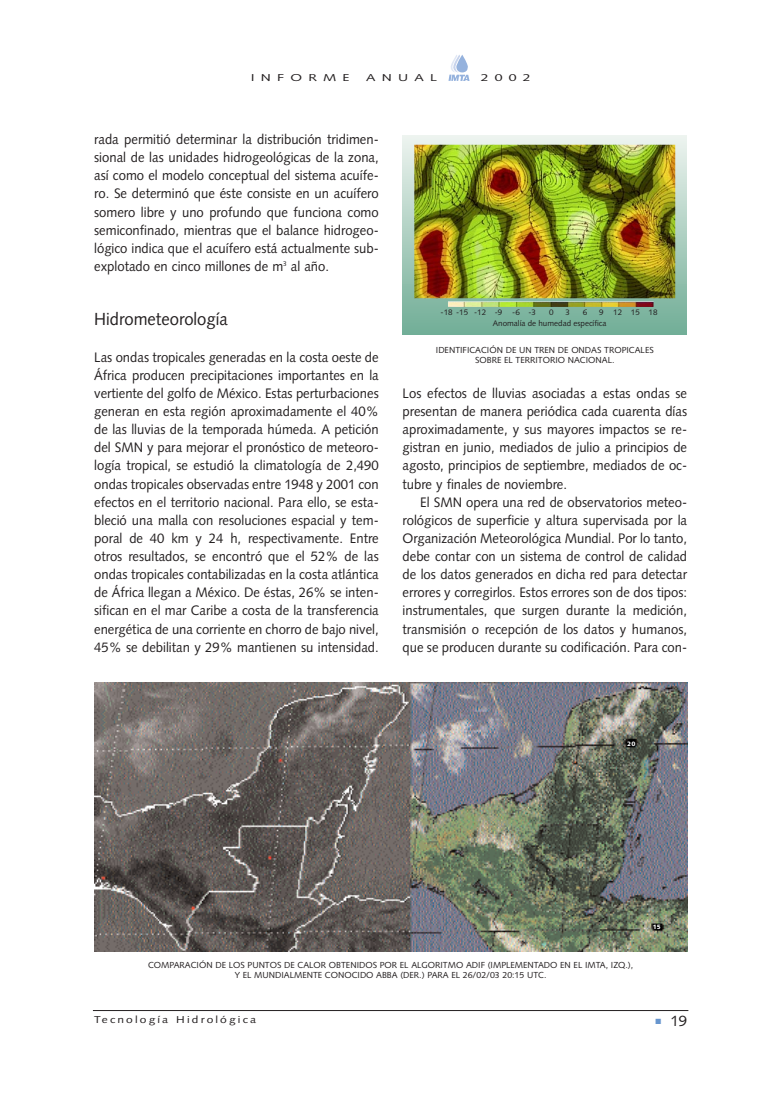
<style>
.page{position:relative;width:779px;height:1098px;background:#fff}
.page>*{position:absolute;margin:0;border:0;box-sizing:border-box;transform-origin:0 0}
.t1{font:17.5px "Syntax";color:#231f20;scale:.95 1}
.t2{font:15px "Syntax";color:#231f20}
.t3{font:13.75px/18.1px "Syntax";color:#231f20;text-align:justify;scale:.95 1}
.t4{font:10px "Syntax";letter-spacing:.18em;color:#231f20;scale:1.2 1}
.t5{font:10px "Syntax";letter-spacing:.18em;color:#231f20;scale:1.4 1}
.t6{font:10px "Syntax";letter-spacing:.445em;color:#231f20;scale:1.4 1}
.t7{font:8.75px/10px "Syntax";color:#231f20;text-align:center}
.t8{font:8px/10.9px "Syntax";color:#231f20}
.t9{font:900 6.25px "Syntax";color:#fff}
</style>
<div class="page">
<svg style="left:448px;top:55px;width:21px;height:26px"></svg>
<hr style="left:93px;top:1010px;width:595px;height:1px;background:#231f20">
<img style="left:94px;top:682px;width:594px;height:269px">
<svg style="left:403px;top:135px;width:283px;height:149px;background:#d1e3d8"></svg>
<div style="left:403px;top:284px;width:283px;height:50px;background:#7ab39d"></div>
<img style="left:414px;top:145px;width:261px;height:162px">
<p class="t6" style="left:251px;top:74px;width:72px">INFORME</p>
<p class="t5" style="left:366px;top:74px;width:52px">ANUAL</p>
<p class="t5" style="left:481px;top:74px;width:37px">2002</p>
<p class="t3" style="left:94px;top:131px;width:301px">rada permitió determinar la distribución tridimen&shy;sional de las unidades hidrogeológicas de la zona, así como el modelo conceptual del sistema acuífe&shy;ro. Se determinó que éste consiste en un acuífero somero libre y uno profundo que funciona como semiconfinado, mientras que el balance hidrogeo&shy;lógico indica que el acuífero está actualmente sub&shy;explotado en cinco millones de m<sup>3</sup> al año.</p>
<p class="t1" style="left:94px;top:312px;width:142px">Hidrometeorología</p>
<p class="t3" style="left:94px;top:349px;width:301px">Las ondas tropicales generadas en la costa oeste de África producen precipitaciones importantes en la vertiente del golfo de México. Estas perturbaciones generan en esta región aproximadamente el 40% de las lluvias de la temporada húmeda. A petición del SMN y para mejorar el pronóstico de meteoro&shy;logía tropical, se estudió la climatología de 2,490 ondas tropicales observadas entre 1948 y 2001 con efectos en el territorio nacional. Para ello, se esta&shy;bleció una malla con resoluciones espacial y tem&shy;poral de 40 km y 24 h, respectivamente. Entre otros resultados, se encontró que el 52% de las ondas tropicales contabilizadas en la costa atlántica de África llegan a México. De éstas, 26% se inten&shy;sifican en el mar Caribe a costa de la transferencia energética de una corriente en chorro de bajo nivel, 45% se debilitan y 29% mantienen su intensidad.</p>
<p class="t8" style="left:440px;top:307px;width:97px">-18 -15 -12 -9 -6 -3</p>
<p class="t8" style="left:549px;top:307px;width:6px">0</p>
<p class="t8" style="left:565px;top:307px;width:6px">3</p>
<p class="t8" style="left:583px;top:307px;width:6px">6</p>
<p class="t8" style="left:493px;top:307px;width:166px;text-indent:106px">9 12 15 18<br>Anomalía de humedad específica</p>
<p class="t7" style="left:436px;top:345px;width:219px">IDENTIFICACIÓN DE UN TREN DE ONDAS TROPICALES<br>SOBRE EL TERRITORIO NACIONAL.</p>
<p class="t3" style="left:402px;top:385px;width:301px">Los efectos de lluvias asociadas a estas ondas se presentan de manera periódica cada cuarenta días aproximadamente, y sus mayores impactos se re&shy;gistran en junio, mediados de julio a principios de agosto, principios de septiembre, mediados de oc&shy;tubre y finales de noviembre.</p>
<p class="t3" style="left:402px;top:494px;width:301px;text-indent:18px">El SMN opera una red de observatorios meteo&shy;rológicos de superficie y altura supervisada por la Organización Meteorológica Mundial. Por lo tanto, debe contar con un sistema de control de calidad de los datos generados en dicha red para detectar errores y corregirlos. Estos errores son de dos tipos: instrumentales, que surgen durante la medición, transmisión o recepción de los datos y humanos, que se producen durante su codificación. Para con-</p>
<p class="t9" style="left:627px;top:741px;width:10px">20</p>
<p class="t9" style="left:653px;top:924px;width:10px">15</p>
<p class="t7" style="left:148px;top:961px;width:487px">COMPARACIÓN DE LOS PUNTOS DE CALOR OBTENIDOS POR EL ALGORITMO ADIF (IMPLEMENTADO EN EL IMTA, IZQ.),<br>Y EL MUNDIALMENTE CONOCIDO ABBA (DER.) PARA EL 26/02/03 20:15 UTC.</p>
<p class="t4" style="left:94px;top:1015px;width:136px">Tecnología Hidrológica</p>
<p class="t2" style="left:655px;top:1015px;width:33px"><sup>■</sup> 19</p>
</div>
